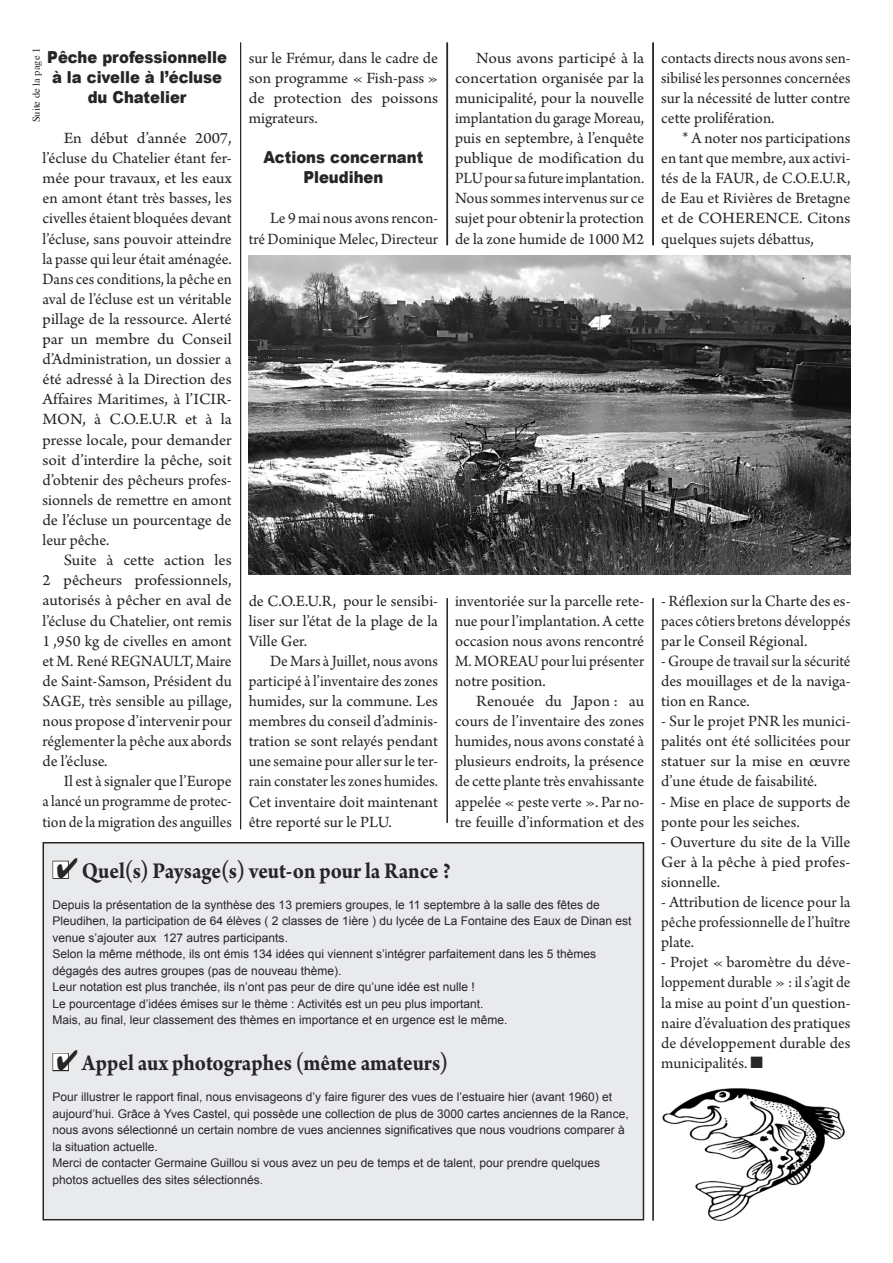
<style>
.page{position:relative;width:893px;height:1263px;background:#fff}
.page>*{position:absolute;margin:0;border:0;box-sizing:border-box;transform-origin:0 0}
.TexteSousTitreEncart{font:700 24px "Arno Pro";letter-spacing:-.005em;color:#262628;scale:.9 1}
.TexteBase{font:16.5px/20.1px "Arno Pro";color:#262628;text-align:justify;scale:1.05 1}
.TexteBase-2{font:16.5px/20.1px "Arno Pro";color:#262628;text-align:justify}
.TexteBaseSans_retrait{font:16.5px/20.1px "Arno Pro";color:#262628;text-align:justify}
.TexteBase-3{font:16.5px/20.1px "Arno Pro";color:#262628;text-align:justify;scale:.96 1}
.TexteSousTitre{font:900 16.5px/20.1px "Arial";color:#262628;text-align:center;scale:.9 1}
.TexteBaseSans_retrait-2{font:16.5px/20.1px "Arno Pro";color:#262628;text-align:justify;scale:.95 1}
.TexteEncart{font:12px/16.5px "Arial";color:#262628}
.t1{font:10.5px "Times";color:#262628}
.s1{color:#fff}
</style>
<div class="page">
<div style="left:43px;top:843px;width:600px;height:377px;background:#e9eaeb"></div>
<div style="left:52px;top:861px;width:17px;height:18px;border:2px solid #262628"></div>
<div style="left:52px;top:1053px;width:17px;height:18px;border:2px solid #262628"></div>
<div style="left:43px;top:842px;width:601px;height:378px;border:2px solid #262628"></div>
<img style="left:249px;top:256px;width:601px;height:319px">
<img style="left:662px;top:1088px;width:183px;height:132px">
<hr style="left:240px;top:43px;width:1px;height:786px;background:#262628">
<hr style="left:447px;top:43px;width:1px;height:202px;background:#262628">
<hr style="left:653px;top:43px;width:1px;height:202px;background:#262628">
<hr style="left:447px;top:598px;width:1px;height:225px;background:#262628">
<hr style="left:653px;top:598px;width:1px;height:622px;background:#262628">
<p class="t1" style="left:27px;top:122px;width:76px;rotate:-90deg">Suite de la page 1</p>
<p class="TexteSousTitre" style="left:47px;top:47px;width:201px">Pêche professionnelle à la civelle à l’écluse du Chatelier</p>
<p class="TexteBase" style="left:43px;top:129px;width:182px;text-indent:21px">En début d’année 2007, l’écluse du Chatelier étant fer&shy;mée pour travaux, et les eaux en amont étant très basses, les civelles étaient bloquées devant l’écluse, sans pouvoir atteindre la passe qui leur était aménagée.<br>Dans ces conditions, la pêche en aval de l’écluse est un véritable pillage de la ressource. Alerté par un membre du Conseil d’Administration, un dossier a été adressé à la Direction des Affaires Maritimes, à l’ICIR-MON, à C.O.E.U.R et à la presse locale, pour demander soit d’interdire la pêche, soit d’obtenir des pêcheurs profes&shy;sionnels de remettre en amont de l’écluse un pourcentage de leur pêche.</p>
<p class="TexteBase" style="left:43px;top:551px;width:182px;text-indent:21px">Suite à cette action les 2 pêcheurs professionnels, autorisés à pêcher en aval de l’écluse du Chatelier, ont remis 1 ,950 kg de civelles en amont et M. René REGNAULT, Maire de Saint-Samson, Président du SAGE, très sensible au pillage, nous propose d’intervenir pour réglementer la pêche aux abords de l’écluse.</p>
<p class="TexteBase-2" style="left:43px;top:772px;width:191px;text-indent:21px">Il est à signaler que l’Europe a lancé un programme de protec&shy;tion de la migration des anguilles</p>
<p class="TexteBase-2" style="left:249px;top:48px;width:191px">sur le Frémur, dans le cadre de son programme « Fish-pass » de protection des poissons migrateurs.</p>
<p class="TexteSousTitre" style="left:263px;top:147px;width:179px">Actions concernant<br>Pleudihen</p>
<p class="TexteBase-2" style="left:249px;top:209px;width:191px;text-align:right">Le 9 mai nous avons rencon-<br>tré Dominique Melec, Directeur</p>
<p class="TexteBase-2" style="left:249px;top:591px;width:191px">de C.O.E.U.R, pour le sensibi&shy;liser sur l’état de la plage de la Ville Ger.</p>
<p class="TexteBase-3" style="left:249px;top:652px;width:199px;text-indent:21px">De Mars à Juillet, nous avons participé à l’inventaire des zones humides, sur la commune. Les membres du conseil d’adminis&shy;tration se sont relayés pendant une semaine pour aller sur le ter&shy;rain constater les zones humides.<br>Cet inventaire doit maintenant être reporté sur le PLU.</p>
<p class="TexteBase" style="left:455px;top:48px;width:182px;text-indent:21px">Nous avons participé à la concertation organisée par la municipalité, pour la nouvelle implantation du garage Moreau, puis en septembre, à l’enquête publique de modification du PLU pour sa future implantation.<br>Nous sommes intervenus sur ce sujet pour obtenir la protection de la zone humide de 1000 M2</p>
<p class="TexteBase-2" style="left:455px;top:591px;width:191px">inventoriée sur la parcelle rete&shy;nue pour l’implantation. A cette occasion nous avons rencontré M. MOREAU pour lui présenter notre position.</p>
<p class="TexteBase" style="left:455px;top:692px;width:182px;text-indent:21px">Renouée du Japon : au cours de l’inventaire des zones humides, nous avons constaté à plusieurs endroits, la présence de cette plante très envahissante appelée « peste verte ». Par no&shy;tre feuille d’information et des</p>
<p class="TexteSousTitreEncart" style="left:53px;top:857px;width:444px"><span class="s1">■</span>✔ Quel(s) Paysage(s) veut-on pour la Rance ?</p>
<p class="TexteEncart" style="left:53px;top:896px;width:580px">Depuis la présentation de la synthèse des 13 premiers groupes, le 11 septembre à la salle des fêtes de<br>Pleudihen, la participation de 64 élèves ( 2 classes de 1ière ) du lycée de La Fontaine des Eaux de Dinan est venue s’ajouter aux 127 autres participants.</p>
<p class="TexteEncart" style="left:53px;top:946px;width:545px">Selon la même méthode, ils ont émis 134 idées qui viennent s’intégrer parfaitement dans les 5 thèmes dégagés des autres groupes (pas de nouveau thème).</p>
<p class="TexteEncart" style="left:53px;top:979px;width:424px">Leur notation est plus tranchée, ils n’ont pas peur de dire qu’une idée est nulle !</p>
<p class="TexteEncart" style="left:53px;top:995px;width:432px">Le pourcentage d’idées émises sur le thème : Activités est un peu plus important.</p>
<p class="TexteEncart" style="left:53px;top:1012px;width:456px">Mais, au final, leur classement des thèmes en importance et en urgence est le même.</p>
<p class="TexteSousTitreEncart" style="left:53px;top:1049px;width:441px"><span class="s1">■</span>✔ Appel aux photographes (même amateurs)</p>
<p class="TexteEncart" style="left:53px;top:1088px;width:578px">Pour illustrer le rapport final, nous envisageons d’y faire figurer des vues de l’estuaire hier (avant 1960) et aujourd’hui. Grâce à Yves Castel, qui possède une collection de plus de 3000 cartes anciennes de la Rance, nous avons sélectionné un certain nombre de vues anciennes significatives que nous voudrions comparer à la situation actuelle.</p>
<p class="TexteEncart" style="left:53px;top:1154px;width:549px">Merci de contacter Germaine Guillou si vous avez un peu de temps et de talent, pour prendre quelques photos actuelles des sites sélectionnés.</p>
<p class="TexteBase-2" style="left:661px;top:48px;width:191px">contacts directs nous avons sen&shy;sibilisé les personnes concernées sur la nécessité de lutter contre cette prolifération.</p>
<p class="TexteBase-2" style="left:661px;top:129px;width:191px;text-indent:21px">* A noter nos participations en tant que membre, aux activi&shy;tés de la FAUR, de C.O.E.U.R, de Eau et Rivières de Bretagne et de COHERENCE. Citons quelques sujets débattus,</p>
<p class="TexteBaseSans_retrait" style="left:661px;top:591px;width:191px">- Réflexion sur la Charte des es&shy;paces côtiers bretons développés par le Conseil Régional.</p>
<p class="TexteBaseSans_retrait-2" style="left:661px;top:652px;width:201px">- Groupe de travail sur la sécurité des mouillages et de la naviga&shy;tion en Rance.</p>
<p class="TexteBaseSans_retrait" style="left:661px;top:712px;width:191px">- Sur le projet PNR les munici&shy;palités ont été sollicitées pour statuer sur la mise en œuvre d’une étude de faisabilité.</p>
<p class="TexteBaseSans_retrait" style="left:661px;top:792px;width:191px">- Mise en place de supports de ponte pour les seiches.</p>
<p class="TexteBaseSans_retrait" style="left:661px;top:833px;width:191px">- Ouverture du site de la Ville Ger à la pêche à pied profes&shy;sionnelle.</p>
<p class="TexteBaseSans_retrait" style="left:661px;top:893px;width:191px">- Attribution de licence pour la pêche professionnelle de l’huître plate.</p>
<p class="TexteBaseSans_retrait" style="left:661px;top:953px;width:191px">- Projet « baromètre du déve&shy;loppement durable » : il s’agit de la mise au point d’un question&shy;naire d’évaluation des pratiques de développement durable des municipalités. ■</p>
</div>
